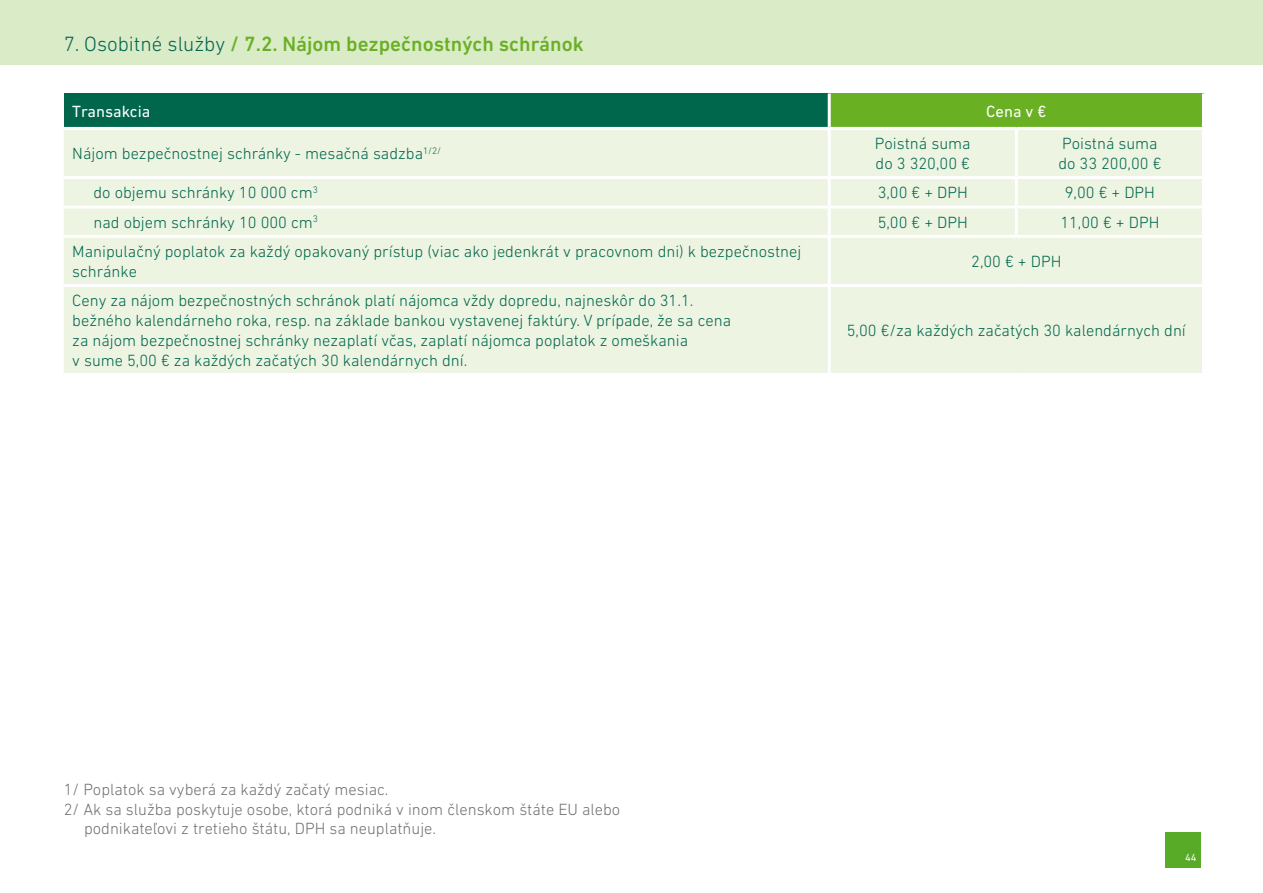
<style>
.page{position:relative;width:1263px;height:893px;background:#fff}
.page>*{position:absolute;margin:0;border:0;box-sizing:border-box;transform-origin:0 0}
.t1{font:500 21px "DIN Next W1 G";color:#6ab023}
.t2{font:300 16.5px/19.8px "DIN Next W1 G";color:#00664c}
.t3{font:300 16.5px "DIN Next W1 G";color:#707172}
.t4{font:16.5px "DIN Next W1 G";color:#fff}
.t5{font:10.5px "DIN Next W1 G";color:#fff}
.s1{font-weight:300;color:#00664c}
</style>
<div class="page">
<div style="left:1165px;top:832px;width:36px;height:36px;background:#57ab27"></div>
<div style="left:0;top:0;width:1263px;height:64px;background:#daebc8"></div>
<div style="left:64px;top:94px;width:765px;height:34px;background:#00664c"></div>
<div style="left:829px;top:94px;width:374px;height:34px;background:#6ab023"></div>
<div style="left:64px;top:130px;width:1138px;height:243px;background:#edf4e2"></div>
<hr style="left:64px;top:127px;width:765px;height:3px;background:#fff">
<hr style="left:828px;top:94px;width:3px;height:33px;background:#fff">
<hr style="left:1202px;top:94px;width:3px;height:33px;background:#fff">
<hr style="left:829px;top:127px;width:187px;height:3px;background:#fff">
<hr style="left:1016px;top:127px;width:189px;height:3px;background:#fff">
<hr style="left:828px;top:130px;width:3px;height:46px;background:#fff">
<hr style="left:1015px;top:130px;width:3px;height:46px;background:#fff">
<hr style="left:64px;top:176px;width:765px;height:3px;background:#fff">
<hr style="left:828px;top:179px;width:3px;height:26px;background:#fff">
<hr style="left:829px;top:176px;width:187px;height:3px;background:#fff">
<hr style="left:1015px;top:179px;width:3px;height:26px;background:#fff">
<hr style="left:1016px;top:176px;width:189px;height:3px;background:#fff">
<hr style="left:64px;top:205px;width:765px;height:3px;background:#fff">
<hr style="left:828px;top:208px;width:3px;height:27px;background:#fff">
<hr style="left:829px;top:205px;width:187px;height:3px;background:#fff">
<hr style="left:1015px;top:208px;width:3px;height:27px;background:#fff">
<hr style="left:1016px;top:205px;width:189px;height:3px;background:#fff">
<hr style="left:64px;top:235px;width:765px;height:3px;background:#fff">
<hr style="left:828px;top:238px;width:3px;height:46px;background:#fff">
<hr style="left:829px;top:235px;width:187px;height:3px;background:#fff">
<hr style="left:1016px;top:235px;width:189px;height:3px;background:#fff">
<hr style="left:64px;top:284px;width:765px;height:3px;background:#fff">
<hr style="left:828px;top:287px;width:3px;height:86px;background:#fff">
<hr style="left:829px;top:284px;width:187px;height:3px;background:#fff">
<hr style="left:1016px;top:284px;width:189px;height:3px;background:#fff">
<p class="t1" style="left:64px;top:32px;width:521px"><span class="s1">7. Osobitné služby</span> / 7.2. Nájom bezpečnostných schránok</p>
<p class="t4" style="left:72px;top:102px;width:80px">Transakcia</p>
<p class="t4" style="left:986px;top:102px;width:62px">Cena v €</p>
<p class="t2" style="left:72px;top:144px;width:370px">Nájom bezpečnostnej schránky - mesačná sadzba<sup>1/2/</sup></p>
<p class="t2" style="left:875px;top:134px;width:97px">Poistná suma do 3 320,00 €</p>
<p class="t2" style="left:1058px;top:134px;width:105px">Poistná suma do 33 200,00 €</p>
<p class="t2" style="left:94px;top:183px;width:226px">do objemu schránky 10 000 cm<sup>3</sup></p>
<p class="t2" style="left:878px;top:183px;width:92px">3,00 € + DPH</p>
<p class="t2" style="left:1065px;top:183px;width:92px">9,00 € + DPH</p>
<p class="t2" style="left:94px;top:212px;width:226px">nad objem schránky 10 000 cm<sup>3</sup></p>
<p class="t2" style="left:878px;top:212px;width:92px">5,00 € + DPH</p>
<p class="t2" style="left:1060px;top:212px;width:100px">11,00 € + DPH</p>
<p class="t2" style="left:72px;top:242px;width:730px">Manipulačný poplatok za každý opakovaný prístup (viac ako jedenkrát v pracovnom dni) k bezpečnostnej schránke</p>
<p class="t2" style="left:971px;top:251px;width:92px">2,00 € + DPH</p>
<p class="t2" style="left:72px;top:291px;width:660px">Ceny za nájom bezpečnostných schránok platí nájomca vždy dopredu, najneskôr do 31.1. bežného kalendárneho roka, resp. na základe bankou vystavenej faktúry. V prípade, že sa cena za nájom bezpečnostnej schránky nezaplatí včas, zaplatí nájomca poplatok z omeškania<br>v sume 5,00 € za každých začatých 30 kalendárnych dní.</p>
<p class="t2" style="left:847px;top:320px;width:341px">5,00 €/za každých začatých 30 kalendárnych dní</p>
<p class="t3" style="left:64px;top:780px;width:326px">1/ Poplatok sa vyberá za každý začatý mesiac.</p>
<p class="t3" style="left:64px;top:799px;width:558px">2/ Ak sa služba poskytuje osobe, ktorá podniká v inom členskom štáte EU alebo</p>
<p class="t3" style="left:84px;top:819px;width:354px">podnikateľovi z tretieho štátu, DPH sa neuplatňuje.</p>
<p class="t5" style="left:1185px;top:851px;width:13px">44</p>
</div>
